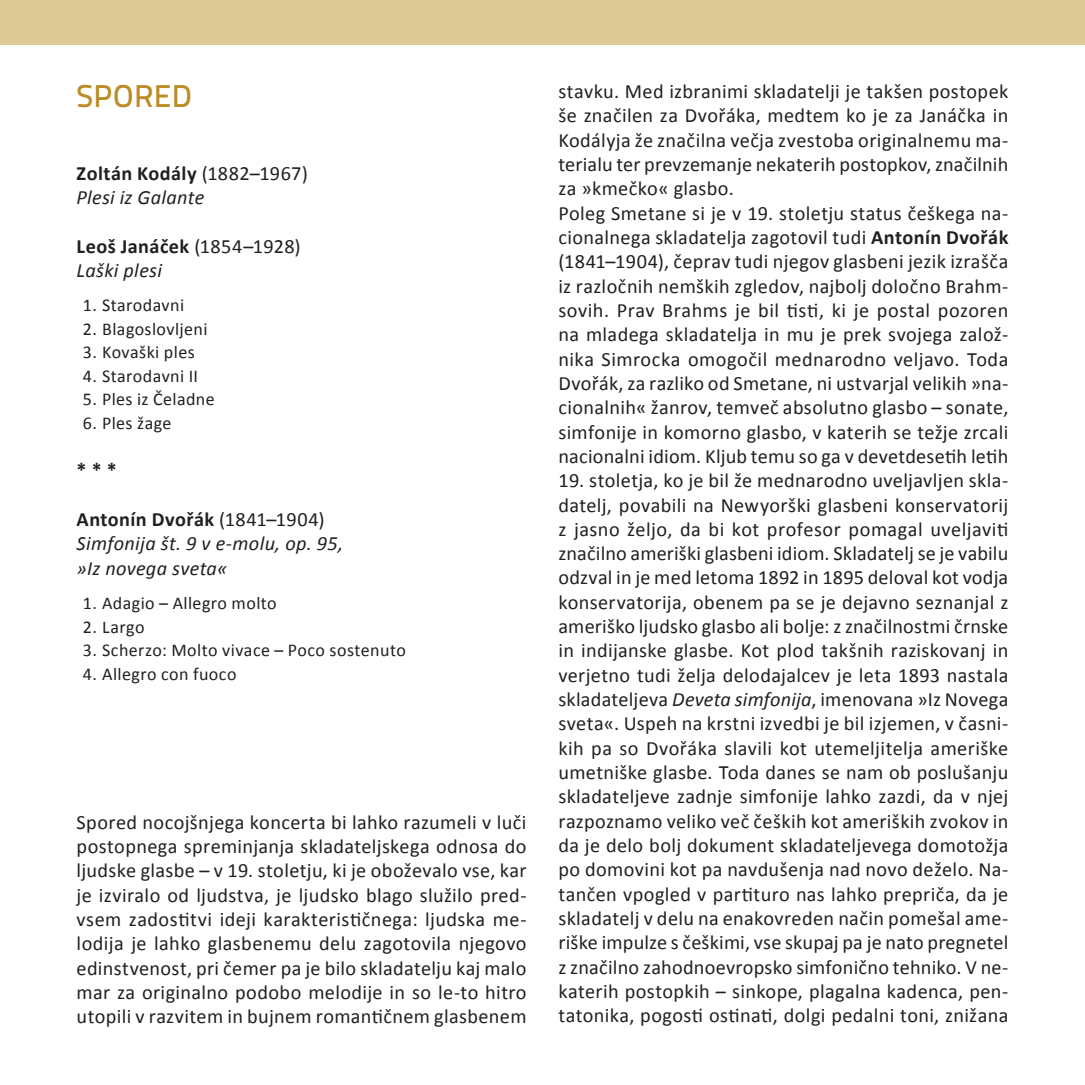
<style>
.page{position:relative;width:1085px;height:1085px;background:#fff}
.page>*{position:absolute;margin:0;border:0;box-sizing:border-box;transform-origin:0 0}
.t1{font:31.5px "Titillium Text 25 L 600 wt";letter-spacing:.01em;color:#bc8d26}
.t2{font:20.25px/24.3px "Calibri";letter-spacing:.015em;color:#231f20;text-align:justify}
.t3{font:italic 20.25px/24.3px "Calibri";letter-spacing:.015em;color:#231f20}
.t4{font:700 20.25px/24.3px "Calibri";letter-spacing:.02em;color:#231f20}
.t5{font:18px "Calibri";letter-spacing:.025em;color:#231f20}
.s1{font-weight:700;font-style:normal}
.s2{font-style:normal}
.s3{font-weight:400}
.s4{font-weight:400;font-style:italic}
.s5{font-weight:700}
.s6{font-style:italic}
</style>
<div class="page">
<div style="left:0;top:0;width:1084px;height:45px;background:#ddca97"></div>
<h1 class="t1" style="left:77px;top:72px;width:117px">SPORED</h1>
<p class="t3" style="left:77px;top:160px;width:233px"><span class="s1">Zoltán Kodály</span> <span class="s2">(1882–1967)<br></span>Plesi iz Galante</p>
<p class="t4" style="left:77px;top:233px;width:225px">Leoš Janáček <span class="s3">(1854–1928)<br></span><span class="s4">Laški plesi</span></p>
<p class="t5" style="left:83px;top:293px;width:103px">1. Starodavni</p>
<p class="t5" style="left:83px;top:316px;width:126px">2. Blagoslovljeni</p>
<p class="t5" style="left:83px;top:340px;width:113px">3. Kovaški ples</p>
<p class="t5" style="left:83px;top:363px;width:117px">4. Starodavni II</p>
<p class="t5" style="left:83px;top:387px;width:133px">5. Ples iz Čeladne</p>
<p class="t5" style="left:83px;top:410px;width:90px">6. Ples žage</p>
<p class="t4" style="left:77px;top:458px;width:42px">* * *</p>
<p class="t3" style="left:77px;top:506px;width:268px"><span class="s1">Antonín Dvořák</span> <span class="s2">(1841–1904)<br></span>Simfonija št. 9 v e-molu, op. 95, »Iz novega sveta«</p>
<p class="t5" style="left:83px;top:590px;width:195px">1. Adagio – Allegro molto</p>
<p class="t5" style="left:83px;top:614px;width:63px">2. Largo</p>
<p class="t5" style="left:83px;top:637px;width:324px">3. Scherzo: Molto vivace – Poco sostenuto</p>
<p class="t5" style="left:83px;top:661px;width:155px">4. Allegro con fuoco</p>
<p class="t2" style="left:77px;top:809px;width:451px">Spored nocojšnjega koncerta bi lahko razumeli v luči postopnega spreminjanja skladateljskega odnosa do ljudske glasbe – v 19. stoletju, ki je oboževalo vse, kar je izviralo od ljudstva, je ljudsko blago služilo pred&shy;vsem zadostitvi ideji karakterističnega: ljudska me&shy;lodija je lahko glasbenemu delu zagotovila njegovo edinstvenost, pri čemer pa je bilo skladatelju kaj malo mar za originalno podobo melodije in so le-to hitro utopili v razvitem in bujnem romantičnem glasbenem</p>
<p class="t2" style="left:558px;top:79px;width:451px;text-align:left">stavku. Med izbranimi skladatelji je takšen postopek še značilen za Dvořáka, medtem ko je za Janáčka in Kodályja že značilna večja zvestoba originalnemu ma&shy;terialu ter prevzemanje nekaterih postopkov, značilnih za »kmečko« glasbo.<br>Poleg Smetane si je v 19. stoletju status češkega na&shy;cionalnega skladatelja zagotovil tudi <span class="s5">Antonín Dvořák </span>(1841–1904), čeprav tudi njegov glasbeni jezik izrašča iz razločnih nemških zgledov, najbolj določno Brahm&shy;sovih. Prav Brahms je bil tisti, ki je postal pozoren na mladega skladatelja in mu je prek svojega založ&shy;nika Simrocka omogočil mednarodno veljavo. Toda Dvořák, za razliko od Smetane, ni ustvarjal velikih »na&shy;cionalnih« žanrov, temveč absolutno glasbo – sonate, simfonije in komorno glasbo, v katerih se težje zrcali nacionalni idiom. Kljub temu so ga v devetdesetih letih</p>
<p class="t2" style="left:558px;top:467px;width:451px">19. stoletja, ko je bil že mednarodno uveljavljen skla&shy;datelj, povabili na Newyorški glasbeni konservatorij z jasno željo, da bi kot profesor pomagal uveljaviti značilno ameriški glasbeni idiom. Skladatelj se je vabilu odzval in je med letoma 1892 in 1895 deloval kot vodja konservatorija, obenem pa se je dejavno seznanjal z ameriško ljudsko glasbo ali bolje: z značilnostmi črnske in indijanske glasbe. Kot plod takšnih raziskovanj in verjetno tudi želja delodajalcev je leta 1893 nastala skladateljeva <span class="s6">Deveta simfonija</span>, imenovana »Iz Novega sveta«. Uspeh na krstni izvedbi je bil izjemen, v časni&shy;kih pa so Dvořáka slavili kot utemeljitelja ameriške umetniške glasbe. Toda danes se nam ob poslušanju skladateljeve zadnje simfonije lahko zazdi, da v njej razpoznamo veliko več čeških kot ameriških zvokov in da je delo bolj dokument skladateljevega domotožja po domovini kot pa navdušenja nad novo deželo. Na&shy;tančen vpogled v partituro nas lahko prepriča, da je skladatelj v delu na enakovreden način pomešal ame&shy;riške impulze s češkimi, vse skupaj pa je nato pregnetel z značilno zahodnoevropsko simfonično tehniko. V ne&shy;katerih postopkih – sinkope, plagalna kadenca, pen&shy;tatonika, pogosti ostinati, dolgi pedalni toni, znižana</p>
</div>
